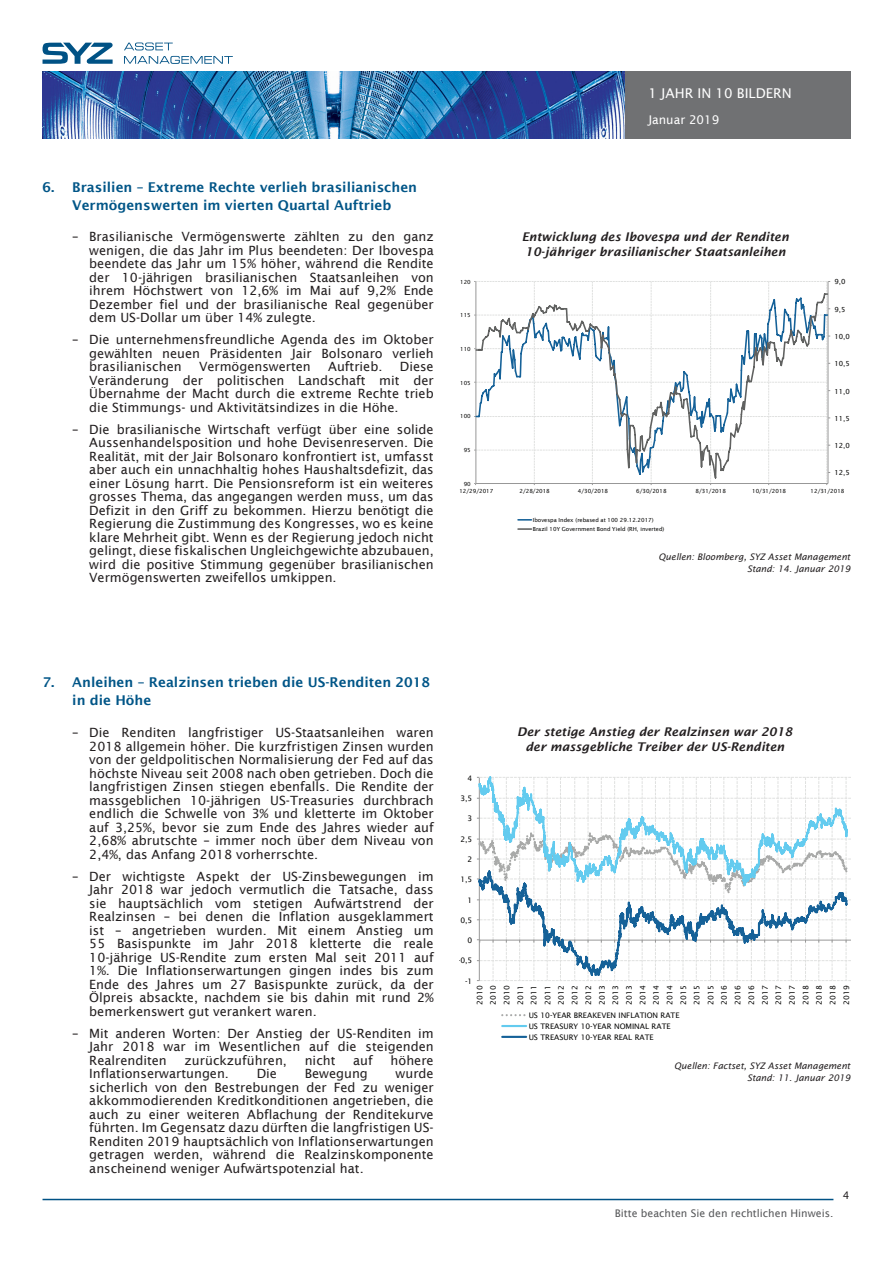
<style>
.page{position:relative;width:893px;height:1263px;background:#fff}
.page>*{position:absolute;margin:0;border:0;box-sizing:border-box;transform-origin:0 0}
.t1{font:600 13.5px/18px "Lucida Sans";color:#005587}
.t2{font:13.5px "Lucida Sans";color:#fff}
.t3{font:12.75px/13.5px "Lucida Sans";color:#231f20;text-align:justify}
.Graph_TITLES{font:italic 600 12px/15px "Lucida Sans";color:#231f20}
.t4{font:12px "Lucida Sans";color:#fff}
.t5{font:10.5px "Lucida Sans";color:#57585a}
.t6{font:10.5px "Lucida Sans";color:#231f20}
.Source_data{font:italic 9px "Lucida Sans";color:#231f20}
.t7{font:7.65px/13.6px "Lucida Sans";color:#050504;text-align:justify}
.t8{font:7.05px "Lucida Sans";color:#050504}
.t9{font:5.55px/9.3px "Lucida Sans";color:#050504}
.s1{color:#005387}
</style>
<div class="page">
<svg style="left:124px;top:43px;width:49px;height:7px"></svg>
<svg style="left:124px;top:56px;width:109px;height:8px"></svg>
<svg style="left:43px;top:43px;width:70px;height:21px"></svg>
<img style="left:43px;top:72px;width:807px;height:67px">
<hr style="left:43px;top:1199px;width:790px;height:1px;background:#005285">
<svg style="left:474px;top:281px;width:356px;height:204px"></svg>
<svg style="left:475px;top:292px;width:353px;height:188px"></svg>
<svg style="left:518px;top:519px;width:13px;height:2px"></svg>
<svg style="left:518px;top:528px;width:13px;height:2px"></svg>
<svg style="left:477px;top:777px;width:373px;height:204px"></svg>
<svg style="left:502px;top:1014px;width:24px;height:2px"></svg>
<hr style="left:502px;top:1025px;width:24px;height:2px;background:#63cbef">
<hr style="left:502px;top:1036px;width:24px;height:2px;background:#156198">
<p class="t1" style="left:43px;top:178px;width:376px;text-align:center">6. Brasilien <span class="s1">–</span> Extreme Rechte verlieh brasilianischen<br>Vermögenswerten im vierten Quartal Auftrieb</p>
<p class="t3" style="left:89px;top:230px;width:346px;text-indent:-17px">– Brasilianische Vermögenswerte zählten zu den ganz wenigen, die das Jahr im Plus beendeten: Der Ibovespa beendete das Jahr um 15% höher, während die Rendite der 10-jährigen brasilianischen Staatsanleihen von ihrem Höchstwert von 12,6% im Mai auf 9,2% Ende Dezember fiel und der brasilianische Real gegenüber dem US-Dollar um über 14% zulegte.</p>
<p class="t3" style="left:89px;top:333px;width:346px;text-indent:-17px">– Die unternehmensfreundliche Agenda des im Oktober gewählten neuen Präsidenten Jair Bolsonaro verlieh brasilianischen</p>
<p class="t3" style="left:199px;top:360px;width:113px">Vermögenswerten</p>
<p class="t3" style="left:328px;top:360px;width:56px">Auftrieb.</p>
<p class="t3" style="left:89px;top:360px;width:346px;text-indent:310px">Diese Veränderung der politischen Landschaft mit der Übernahme der Macht durch die extreme Rechte trieb die Stimmungs- und Aktivitätsindizes in die Höhe.</p>
<p class="t3" style="left:89px;top:423px;width:346px;text-indent:-17px">– Die brasilianische Wirtschaft verfügt über eine solide Aussenhandelsposition und hohe Devisenreserven. Die Realität, mit der Jair Bolsonaro konfrontiert ist, umfasst aber auch ein unnachhaltig hohes Haushaltsdefizit, das einer Lösung harrt. Die Pensionsreform ist ein weiteres grosses Thema, das angegangen werden muss, um das Defizit in den Griff zu bekommen. Hierzu benötigt die Regierung die Zustimmung des Kongresses, wo es keine klare Mehrheit gibt. Wenn es der Regierung jedoch nicht gelingt, diese fiskalischen Ungleichgewichte abzubauen, wird die positive Stimmung gegenüber brasilianischen Vermögenswerten zweifellos umkippen.</p>
<p class="t2" style="left:648px;top:85px;width:145px">1 JAHR IN 10 BILDERN</p>
<p class="t4" style="left:648px;top:113px;width:72px">Januar 2019</p>
<p class="t9" style="left:460px;top:277px;width:12px">120</p>
<p class="t9" style="left:460px;top:311px;width:12px">115</p>
<p class="t9" style="left:460px;top:344px;width:12px">110</p>
<p class="t9" style="left:460px;top:378px;width:12px">105</p>
<p class="t9" style="left:460px;top:412px;width:12px">100</p>
<p class="t9" style="left:464px;top:445px;width:9px">95</p>
<p class="t9" style="left:464px;top:479px;width:9px">90</p>
<p class="Graph_TITLES" style="left:522px;top:229px;width:269px">Entwicklung des Ibovespa und der Renditen<br>10-jähriger brasilianischer Staatsanleihen</p>
<p class="t8" style="left:834px;top:278px;width:13px">9,0</p>
<p class="t8" style="left:834px;top:305px;width:13px">9,5</p>
<p class="t8" style="left:834px;top:332px;width:17px">10,0</p>
<p class="t8" style="left:834px;top:360px;width:17px">10,5</p>
<p class="t8" style="left:834px;top:387px;width:17px">11,0</p>
<p class="t8" style="left:834px;top:414px;width:17px">11,5</p>
<p class="t8" style="left:834px;top:442px;width:17px">12,0</p>
<p class="t8" style="left:834px;top:469px;width:17px">12,5</p>
<p class="t9" style="left:459px;top:486px;width:35px">12/29/2017</p>
<p class="t9" style="left:519px;top:486px;width:32px">2/28/2018</p>
<p class="t9" style="left:578px;top:486px;width:32px">4/30/2018</p>
<p class="t9" style="left:636px;top:486px;width:32px">6/30/2018</p>
<p class="t9" style="left:696px;top:486px;width:32px">8/31/2018</p>
<p class="t9" style="left:752px;top:486px;width:35px">10/31/2018</p>
<p class="t9" style="left:811px;top:486px;width:35px">12/31/2018</p>
<p class="t9" style="left:533px;top:515px;width:133px">Ibovespa Index (rebased at 100 29.12.2017)<br>Brazil 10Y Government Bond Yield (RH, inverted)</p>
<p class="Source_data" style="left:659px;top:552px;width:193px">Quellen: Bloomberg, SYZ Asset Management</p>
<p class="Source_data" style="left:747px;top:564px;width:105px">Stand: 14. Januar 2019</p>
<p class="t1" style="left:72px;top:673px;width:359px;text-indent:-30px">7. Anleihen <span class="s1">–</span> Realzinsen trieben die US-Renditen 2018 in die Höhe</p>
<p class="t3" style="left:89px;top:726px;width:346px;text-indent:-17px">– Die Renditen langfristiger US-Staatsanleihen waren 2018 allgemein höher. Die kurzfristigen Zinsen wurden von der geldpolitischen Normalisierung der Fed auf das höchste Niveau seit 2008 nach oben getrieben. Doch die langfristigen Zinsen stiegen ebenfalls. Die Rendite der massgeblichen 10-jährigen US-Treasuries durchbrach endlich die Schwelle von 3% und kletterte im Oktober auf 3,25%, bevor sie zum Ende des Jahres wieder auf 2,68% abrutschte – immer noch über dem Niveau von 2,4%, das Anfang 2018 vorherrschte.</p>
<p class="t3" style="left:89px;top:869px;width:346px;text-indent:-17px">– Der wichtigste Aspekt der US-Zinsbewegungen im Jahr 2018 war jedoch vermutlich die Tatsache, dass sie hauptsächlich vom stetigen Aufwärtstrend der Realzinsen – bei denen die Inflation ausgeklammert ist – angetrieben wurden. Mit einem Anstieg um 55 Basispunkte im Jahr 2018 kletterte die reale 10-jährige US-Rendite zum ersten Mal seit 2011 auf 1%. Die Inflationserwartungen gingen indes bis zum Ende des Jahres um 27 Basispunkte zurück, da der Ölpreis absackte, nachdem sie bis dahin mit rund 2% bemerkenswert gut verankert waren.</p>
<p class="t3" style="left:89px;top:1026px;width:346px;text-indent:-17px">– Mit anderen Worten: Der Anstieg der US-Renditen im Jahr 2018 war im Wesentlichen auf die steigenden Realrenditen</p>
<p class="t3" style="left:185px;top:1053px;width:104px">zurückzuführen,</p>
<p class="t3" style="left:305px;top:1053px;width:32px">nicht</p>
<p class="t3" style="left:353px;top:1053px;width:21px">auf</p>
<p class="t3" style="left:391px;top:1053px;width:45px">höhere</p>
<p class="t3" style="left:89px;top:1067px;width:141px">Inflationserwartungen.</p>
<p class="t3" style="left:257px;top:1067px;width:22px">Die</p>
<p class="t3" style="left:305px;top:1067px;width:65px">Bewegung</p>
<p class="t3" style="left:89px;top:1067px;width:346px;text-indent:306px">wurde sicherlich von den Bestrebungen der Fed zu weniger akkommodierenden Kreditkonditionen angetrieben, die auch zu einer weiteren Abflachung der Renditekurve führten. Im Gegensatz dazu dürften die langfristigen US-Renditen 2019 hauptsächlich von Inflationserwartungen getragen werden, während die Realzinskomponente anscheinend weniger Aufwärtspotenzial hat.</p>
<p class="t7" style="left:468px;top:771px;width:6px">4</p>
<p class="t7" style="left:460px;top:791px;width:14px">3,5</p>
<p class="t7" style="left:468px;top:812px;width:6px">3</p>
<p class="t7" style="left:460px;top:832px;width:14px">2,5</p>
<p class="t7" style="left:468px;top:852px;width:6px">2</p>
<p class="t7" style="left:460px;top:873px;width:14px">1,5</p>
<p class="t7" style="left:468px;top:893px;width:6px">1</p>
<p class="t7" style="left:460px;top:913px;width:14px">0,5</p>
<p class="t7" style="left:468px;top:933px;width:6px">0</p>
<p class="t7" style="left:458px;top:954px;width:16px">-0,5</p>
<p class="t7" style="left:465px;top:974px;width:9px">-1</p>
<p class="Graph_TITLES" style="left:517px;top:725px;width:277px;text-align:center">Der stetige Anstieg der Realzinsen war 2018 der massgebliche Treiber der US-Renditen</p>
<p class="t7" style="left:473px;top:1005px;width:21px;rotate:-90deg">2010<br>2010<br>2010<br>2011<br>2011<br>2011<br>2012<br>2012<br>2012<br>2013<br>2013<br>2013<br>2014<br>2014<br>2014<br>2015<br>2015<br>2015<br>2016<br>2016<br>2016<br>2017<br>2017<br>2017<br>2018<br>2018<br>2018<br>2019</p>
<p class="t7" style="left:529px;top:1010px;width:152px;line-height:10.8px;text-align:left">US 10-YEAR BREAKEVEN INFLATION RATE<br>US TREASURY 10-YEAR NOMINAL RATE<br>US TREASURY 10-YEAR REAL RATE</p>
<p class="Source_data" style="left:674px;top:1061px;width:178px">Quellen: Factset, SYZ Asset Management</p>
<p class="Source_data" style="left:747px;top:1073px;width:105px">Stand: 11. Januar 2019</p>
<p class="t5" style="left:615px;top:1207px;width:220px">Bitte beachten Sie den rechtlichen Hinweis.</p>
<p class="t6" style="left:843px;top:1189px;width:8px">4</p>
</div>
